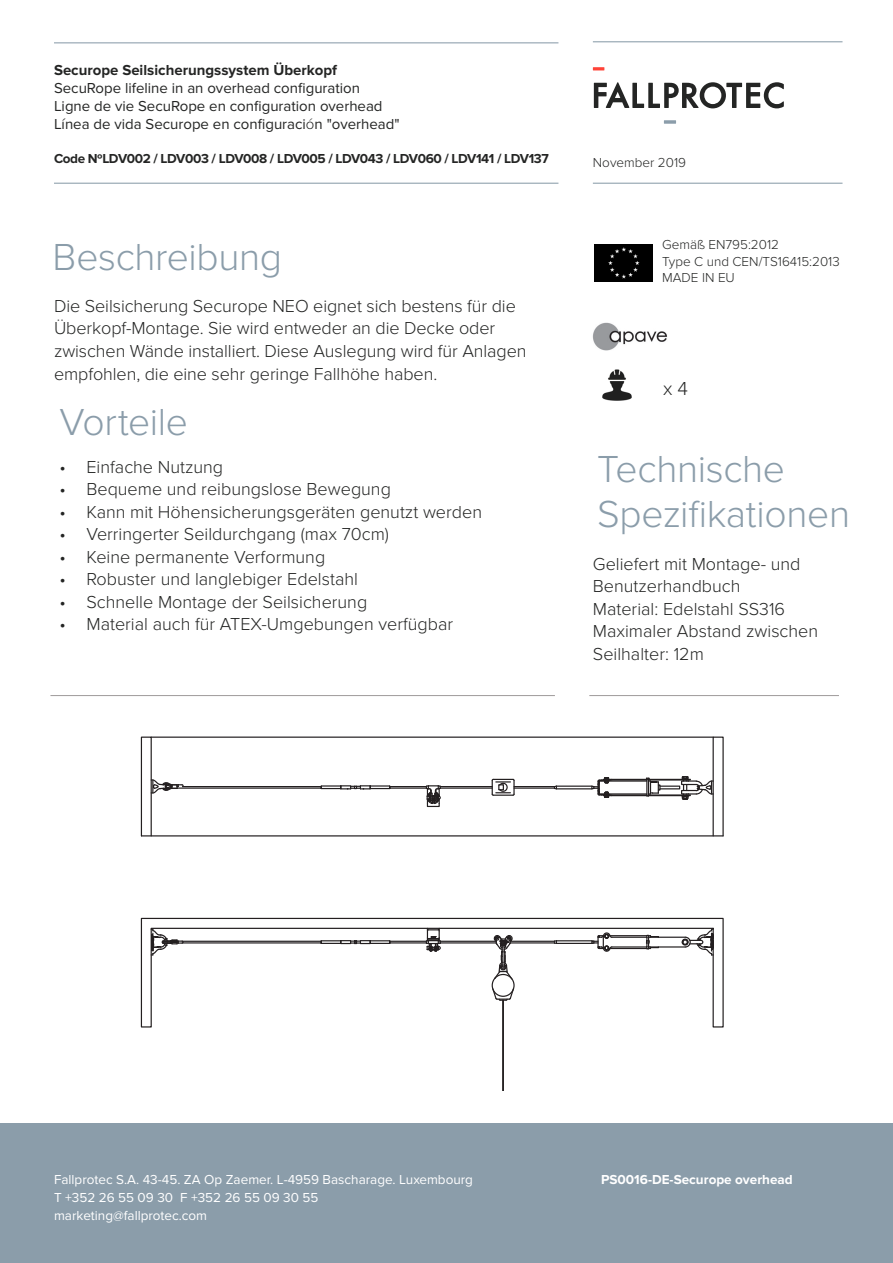
<style>
.page{position:relative;width:893px;height:1263px;background:#fff}
.page>*{position:absolute;margin:0;border:0;box-sizing:border-box;transform-origin:0 0}
.titular{font:300 39px/45px "Proxima Nova";letter-spacing:-.01em;color:#8b9daa}
.t1{font:300 19.5px "Proxima Nova";color:#242524}
.t2{font:300 18px/22.5px "Proxima Nova";color:#242524}
.t3{font:15px/18px "Proxima Nova";color:#242524}
.t4{font:700 15px "Proxima Nova";color:#242524}
.t5{font:13.5px/18px "Proxima Nova";color:#fff}
.t6{font:700 13.5px "Proxima Nova";letter-spacing:-.03em;color:#242524}
.t7{font:300 13.5px "Proxima Nova";color:#242524}
.t8{font:700 13.5px "Proxima Nova";color:#fff}
.s1{font-weight:300}
</style>
<div class="page">
<hr style="left:54px;top:42px;width:504px;height:1px;background:#8b9daa">
<hr style="left:54px;top:183px;width:504px;height:1px;background:#8b9daa">
<hr style="left:593px;top:41px;width:249px;height:1px;background:#8b9daa">
<hr style="left:593px;top:183px;width:249px;height:1px;background:#8b9daa">
<div style="left:0;top:1124px;width:893px;height:139px;background:#8b9daa"></div>
<svg style="left:664px;top:120px;width:12px;height:4px"></svg>
<svg style="left:594px;top:82px;width:190px;height:26px"></svg>
<svg style="left:593px;top:67px;width:11px;height:3px"></svg>
<hr style="left:50px;top:695px;width:505px;height:1px;background:#a4a0a0">
<hr style="left:589px;top:695px;width:250px;height:1px;background:#a4a0a0">
<img style="left:594px;top:244px;width:59px;height:38px">
<img style="left:592px;top:322px;width:76px;height:28px">
<img style="left:602px;top:369px;width:30px;height:32px">
<svg style="left:140px;top:917px;width:584px;height:111px"></svg>
<hr style="left:183px;top:941px;width:138px;height:1px;background:#231f20">
<hr style="left:183px;top:942px;width:138px;height:1px;background:#231f20">
<svg style="left:147px;top:929px;width:37px;height:26px"></svg>
<svg style="left:351px;top:940px;width:9px;height:4px"></svg>
<div style="left:340px;top:940px;width:11px;height:4px;border:1px solid #231f20"></div>
<svg style="left:319px;top:937px;width:22px;height:10px"></svg>
<div style="left:360px;top:940px;width:11px;height:4px;border:1px solid #231f20"></div>
<svg style="left:369px;top:938px;width:23px;height:8px"></svg>
<hr style="left:612px;top:936px;width:34px;height:2px;background:#231f20">
<hr style="left:612px;top:946px;width:34px;height:1px;background:#231f20">
<hr style="left:649px;top:946px;width:36px;height:1px;background:#231f20">
<hr style="left:649px;top:936px;width:36px;height:2px;background:#231f20">
<hr style="left:610px;top:935px;width:37px;height:1px;background:#231f20">
<hr style="left:610px;top:948px;width:37px;height:1px;background:#231f20">
<svg style="left:645px;top:934px;width:15px;height:16px"></svg>
<svg style="left:681px;top:929px;width:37px;height:26px"></svg>
<hr style="left:390px;top:941px;width:36px;height:1px;background:#231f20">
<hr style="left:440px;top:941px;width:56px;height:1px;background:#231f20">
<hr style="left:510px;top:941px;width:44px;height:1px;background:#231f20">
<hr style="left:390px;top:942px;width:36px;height:1px;background:#231f20">
<hr style="left:440px;top:942px;width:56px;height:1px;background:#231f20">
<hr style="left:510px;top:942px;width:44px;height:1px;background:#231f20">
<svg style="left:425px;top:927px;width:16px;height:25px"></svg>
<svg style="left:553px;top:932px;width:60px;height:21px"></svg>
<hr style="left:502px;top:1000px;width:1px;height:90px;background:#231f20">
<hr style="left:503px;top:1000px;width:1px;height:90px;background:#231f20">
<div style="left:492px;top:974px;width:23px;height:23px;border:1px solid #231f20;border-radius:50%"></div>
<svg style="left:493px;top:934px;width:21px;height:47px"></svg>
<svg style="left:491px;top:987px;width:24px;height:14px"></svg>
<hr style="left:141px;top:835px;width:582px;height:1px;background:#231f20">
<div style="left:141px;top:736px;width:11px;height:100px;border:1px solid #231f20"></div>
<div style="left:713px;top:736px;width:11px;height:100px;border:1px solid #231f20"></div>
<hr style="left:151px;top:736px;width:562px;height:2px;background:#231f20">
<hr style="left:183px;top:786px;width:138px;height:1px;background:#231f20">
<hr style="left:177px;top:787px;width:144px;height:2px;background:#231f20">
<svg style="left:151px;top:779px;width:33px;height:15px"></svg>
<svg style="left:319px;top:785px;width:72px;height:5px"></svg>
<hr style="left:612px;top:794px;width:34px;height:2px;background:#231f20">
<hr style="left:649px;top:794px;width:36px;height:2px;background:#231f20">
<hr style="left:649px;top:779px;width:36px;height:1px;background:#231f20">
<hr style="left:612px;top:779px;width:34px;height:1px;background:#231f20">
<hr style="left:609px;top:780px;width:38px;height:2px;background:#231f20">
<hr style="left:609px;top:793px;width:38px;height:1px;background:#231f20">
<div style="left:659px;top:785px;width:21px;height:4px;border:1px solid #231f20"></div>
<svg style="left:645px;top:777px;width:16px;height:20px"></svg>
<svg style="left:680px;top:776px;width:33px;height:24px"></svg>
<hr style="left:390px;top:786px;width:36px;height:1px;background:#231f20">
<hr style="left:440px;top:786px;width:52px;height:1px;background:#231f20">
<hr style="left:514px;top:786px;width:41px;height:1px;background:#231f20">
<hr style="left:390px;top:787px;width:36px;height:2px;background:#231f20">
<hr style="left:440px;top:787px;width:52px;height:2px;background:#231f20">
<hr style="left:514px;top:787px;width:40px;height:2px;background:#231f20">
<svg style="left:425px;top:785px;width:18px;height:23px"></svg>
<svg style="left:491px;top:778px;width:24px;height:18px"></svg>
<svg style="left:553px;top:777px;width:59px;height:21px"></svg>
<p class="t4" style="left:54px;top:61px;width:285px">Securope Seilsicherungssystem Überkopf</p>
<p class="t3" style="left:54px;top:79px;width:347px">SecuRope lifeline in an overhead configuration<br>Ligne de vie SecuRope en configuration overhead<br>Línea de vida Securope en configuraci<span class="s1">ó</span>n "overhead"</p>
<p class="t6" style="left:54px;top:151px;width:496px">Code NºLDV002 / LDV003 / LDV008 / LDV005 / LDV043 / LDV060 / LDV141 / LDV137</p>
<p class="t7" style="left:593px;top:154px;width:95px">November 2019</p>
<p class="titular" style="left:53px;top:234px;width:231px">Beschreibung</p>
<p class="t2" style="left:54px;top:295px;width:474px">Die Seilsicherung Securope NEO eignet sich bestens für die Überkopf-Montage. Sie wird entweder an die Decke oder zwischen Wände installiert. Diese Auslegung wird für Anlagen empfohlen, die eine sehr geringe Fallhöhe haben.</p>
<p class="titular" style="left:59px;top:400px;width:130px">Vorteile</p>
<p class="t2" style="left:59px;top:455px;width:165px">• Einfache Nutzung</p>
<p class="t2" style="left:59px;top:478px;width:333px">• Bequeme und reibungslose Bewegung</p>
<p class="t2" style="left:59px;top:500px;width:424px">• Kann mit Höhensicherungsgeräten genutzt werden</p>
<p class="t2" style="left:59px;top:523px;width:331px">• Verringerter Seildurchgang (max 70cm)</p>
<p class="t2" style="left:59px;top:545px;width:267px">• Keine permanente Verformung</p>
<p class="t2" style="left:59px;top:568px;width:300px">• Robuster und langlebiger Edelstahl</p>
<p class="t2" style="left:59px;top:590px;width:309px">• Schnelle Montage der Seilsicherung</p>
<p class="t2" style="left:59px;top:613px;width:395px">• Material auch für ATEX-Umgebungen verfügbar</p>
<p class="t7" style="left:662px;top:237px;width:118px">Gemäß EN795:2012</p>
<p class="t7" style="left:662px;top:253px;width:179px">Type C und CEN/TS16415:2013</p>
<p class="t7" style="left:662px;top:270px;width:74px">MADE IN EU</p>
<p class="t1" style="left:663px;top:377px;width:26px">x 4</p>
<p class="titular" style="left:597px;top:447px;width:254px">Technische<br>Spezifikationen</p>
<p class="t2" style="left:593px;top:553px;width:209px">Geliefert mit Montage- und<br>Benutzerhandbuch</p>
<p class="t2" style="left:593px;top:598px;width:194px">Material: Edelstahl SS316</p>
<p class="t2" style="left:593px;top:620px;width:227px">Maximaler Abstand zwischen<br>Seilhalter: 12m</p>
<p class="t5" style="left:54px;top:1171px;width:421px">Fallprotec S.A. 43-45. ZA Op Zaemer. L-4959 Bascharage. Luxembourg<br>T +352 26 55 09 30 F +352 26 55 09 30 55 marketing@fallprotec.com</p>
<p class="t8" style="left:601px;top:1172px;width:193px">PS0016-DE-Securope overhead</p>
</div>
